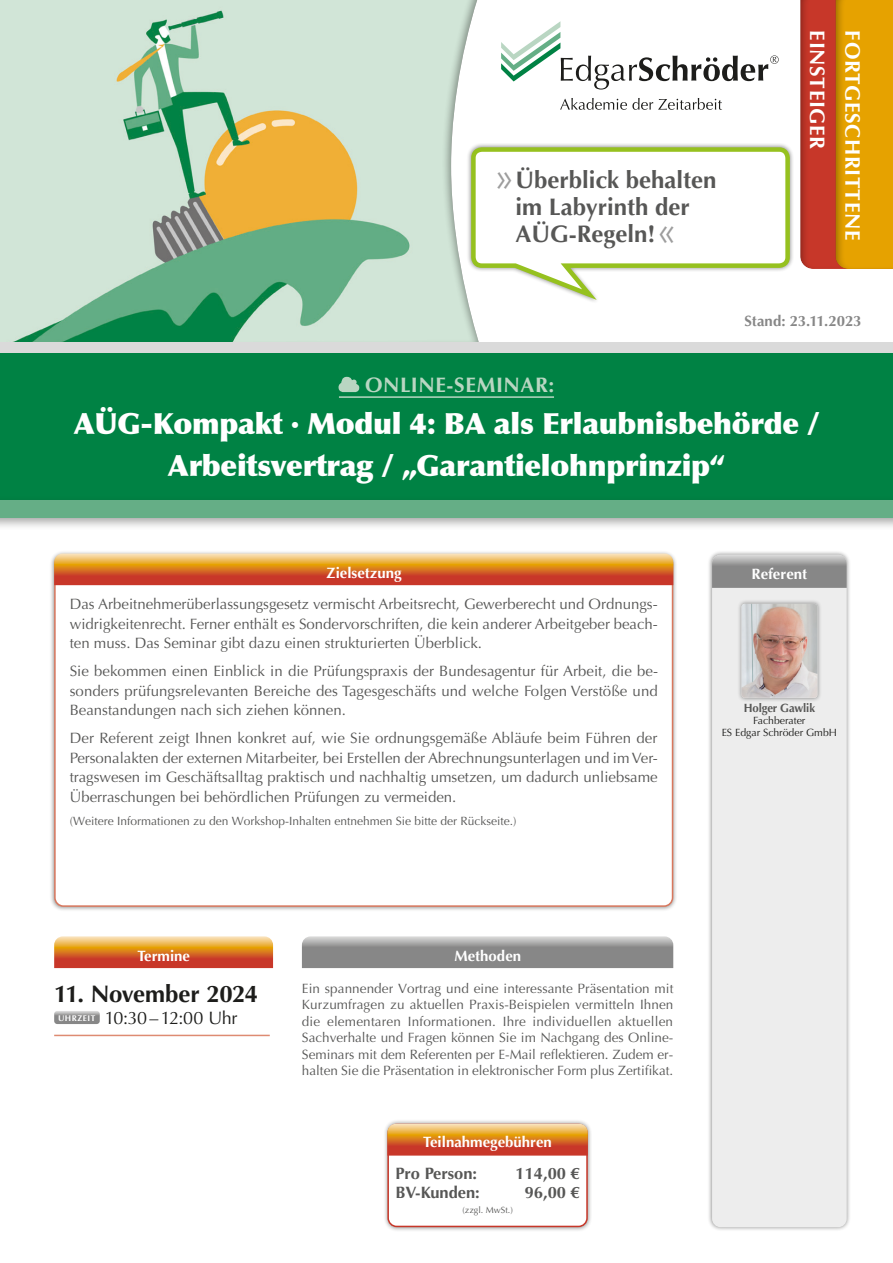
<style>
.page{position:relative;width:893px;height:1263px;background:#fff}
.page>*{position:absolute;margin:0;border:0;box-sizing:border-box;transform-origin:0 0}
.t1{font:900 29.25px/42px "Optima";letter-spacing:-.01em;color:#fff;text-align:center}
.t2{font:700 24px/27px "Optima";color:#575756}
.t3{font:700 24px "Optima";letter-spacing:-.015em;color:#1d1d1b}
.t4{font:700 21px "Optima";letter-spacing:.03em;color:#fff}
.t5{font:700 21px "Optima";letter-spacing:.025em;color:#b9d6c2}
.t6{font:18px "Optima";letter-spacing:-.035em;color:#1d1d1b}
.t7{font:700 16.5px "Optima";color:#575756}
.t8{font:15px/19.5px "Optima";color:#575756;text-align:justify}
.t9{font:700 15px "Optima";color:#fff}
.t10{font:700 15px "Optima";letter-spacing:-.01em;color:#878787}
.t11{font:13.5px/16.5px "Optima";color:#575756;text-align:justify}
.t12{font:12px "Optima";color:#575756}
.t13{font:700 12px "Optima";letter-spacing:-.01em;color:#575756;scale:.95 1}
.t14{font:10.5px/12px "Optima";color:#1d1d1b;text-align:center}
.t15{font:9px "Optima";color:#575756}
.s1{font-weight:400;font-size:45px;color:#9d9d9d}
</style>
<div class="page">
<svg style="left:54px;top:936px;width:219px;height:32px;background:#db7e3f"></svg>
<hr style="left:54px;top:1035px;width:216px;height:1px;background:#de8b72">
<svg style="left:54px;top:1011px;width:46px;height:13px"></svg>
<div style="left:707px;top:550px;width:144px;height:681px;background:#1d1d1b;opacity:.5"></div>
<div style="left:712px;top:555px;width:135px;height:672px;background:#ededed;border-radius:9px"></div>
<svg style="left:712px;top:555px;width:135px;height:33px;background:#969696"></svg>
<div style="left:49px;top:550px;width:628px;height:361px;background:#1d1d1b;opacity:.5"></div>
<div style="left:55px;top:555px;width:617px;height:351px;background:#fff;border-radius:9px"></div>
<svg style="left:54px;top:553px;width:619px;height:32px;background:#db7e3e"></svg>
<svg style="left:302px;top:936px;width:371px;height:32px;background:#979797"></svg>
<div style="left:383px;top:1119px;width:209px;height:113px;background:#1d1d1b;opacity:.5"></div>
<div style="left:388px;top:1124px;width:199px;height:102px;background:#fff;border-radius:9px"></div>
<div style="left:387px;top:1124px;width:201px;height:103px;border:2px solid #c73729;border-radius:9px"></div>
<svg style="left:387px;top:1124px;width:201px;height:31px;background:#db7c3b"></svg>
<div style="left:737px;top:599px;width:85px;height:103px;background:#1d1d1b;opacity:.5"></div>
<img style="left:742px;top:604px;width:75px;height:94px">
<div style="left:0;top:342px;width:893px;height:159px;background:#008244"></div>
<div style="left:0;top:0;width:482px;height:352px;background:#1d1d1b;opacity:.4"></div>
<hr style="left:339px;top:396px;width:215px;height:2px;background:#b9d6c2">
<svg style="left:339px;top:377px;width:20px;height:15px"></svg>
<div style="left:466px;top:143px;width:328px;height:161px;background:#1d1d1b;opacity:.5"></div>
<svg style="left:469px;top:145px;width:323px;height:160px"></svg>
<svg style="left:501px;top:21px;width:278px;height:69px"></svg>
<svg style="left:560px;top:98px;width:162px;height:12px"></svg>
<div style="left:0;top:496px;width:893px;height:35px;background:#1d1d1b;opacity:.4"></div>
<div style="left:0;top:500px;width:893px;height:17px;background:#65ae86"></div>
<div style="left:0;top:342px;width:893px;height:11px;background:#dadada"></div>
<svg style="left:800px;top:0;width:35px;height:269px;background:#c2382a"></svg>
<div style="left:835px;top:0;width:58px;height:270px;background:#1d1d1b;opacity:.4"></div>
<h2 class="t2" style="left:516px;top:167px;width:202px;text-indent:-22px"><span class="s1">»</span>Überblick behalten im Labyrinth der<br>AÜG-Regeln!<span class="s1">«</span></h2>
<h3 class="t4" style="left:830px;top:30px;width:120px;rotate:90deg">EINSTEIGER</h3>
<h3 class="t4" style="left:865px;top:30px;width:211px;rotate:90deg">FORTGESCHRITTENE</h3>
<p class="t10" style="left:744px;top:312px;width:119px">Stand: 23.11.2023</p>
<h3 class="t5" style="left:365px;top:373px;width:191px">ONLINE-SEMINAR:</h3>
<h1 class="t1" style="left:74px;top:403px;width:747px">AÜG-Kompakt · Modul 4: BA als Erlaubnisbehörde /<br>Arbeitsvertrag / „Garantielohnprinzip“</h1>
<p class="t9" style="left:327px;top:564px;width:77px">Zielsetzung</p>
<p class="t8" style="left:70px;top:594px;width:589px">Das Arbeitnehmerüberlassungsgesetz vermischt Arbeitsrecht, Gewerberecht und Ordnungs&shy;widrigkeitenrecht. Ferner enthält es Sondervorschriften, die kein anderer Arbeitgeber beach&shy;ten muss. Das Seminar gibt dazu einen strukturierten Überblick.</p>
<p class="t8" style="left:70px;top:661px;width:590px">Sie bekommen einen Einblick in die Prüfungspraxis der Bundesagentur für Arbeit, die be&shy;sonders prüfungsrelevanten Bereiche des Tagesgeschäfts und welche Folgen Verstöße und Beanstandungen nach sich ziehen können.</p>
<p class="t8" style="left:70px;top:728px;width:590px">Der Referent zeigt Ihnen konkret auf, wie Sie ordnungsgemäße Abläufe beim Führen der Personalakten der externen Mitarbeiter, bei Erstellen der Abrechnungsunterlagen und im Ver&shy;tragswesen im Geschäftsalltag praktisch und nachhaltig umsetzen, um dadurch unliebsame Überraschungen bei behördlichen Prüfungen zu vermeiden.</p>
<p class="t12" style="left:70px;top:813px;width:448px">(Weitere Informationen zu den Workshop-Inhalten entnehmen Sie bitte der Rückseite.)</p>
<p class="t9" style="left:137px;top:947px;width:54px">Termine</p>
<h2 class="t3" style="left:54px;top:979px;width:206px">11. November 2024</h2>
<p class="t6" style="left:58px;top:1007px;width:181px"><sup>UHRZEIT</sup> 10:30–12:00 Uhr</p>
<p class="t9" style="left:454px;top:947px;width:68px">Methoden</p>
<p class="t11" style="left:302px;top:980px;width:373px">Ein spannender Vortrag und eine interessante Präsentation mit Kurzumfragen zu aktuellen Praxis-Beispielen vermitteln Ihnen die elementaren Informationen. Ihre individuellen aktuellen Sachverhalte und Fragen können Sie im Nachgang des Online-Seminars mit dem Referenten per E-Mail reflektieren. Zudem er&shy;halten Sie die Präsentation in elektronischer Form plus Zertifikat.</p>
<p class="t9" style="left:423px;top:1133px;width:130px">Teilnahmegebühren</p>
<p class="t7" style="left:395px;top:1163px;width:83px">Pro Person:</p>
<p class="t7" style="left:516px;top:1163px;width:66px">114,00 €</p>
<p class="t7" style="left:395px;top:1183px;width:86px">BV-Kunden:</p>
<p class="t7" style="left:525px;top:1183px;width:57px">96,00 €</p>
<p class="t15" style="left:462px;top:1205px;width:52px">(zzgl. MwSt.)</p>
<p class="t9" style="left:752px;top:566px;width:57px">Referent</p>
<p class="t13" style="left:744px;top:701px;width:77px">Holger Gawlik</p>
<p class="t14" style="left:722px;top:715px;width:117px">Fachberater<br>ES Edgar Schröder GmbH</p>
</div>
